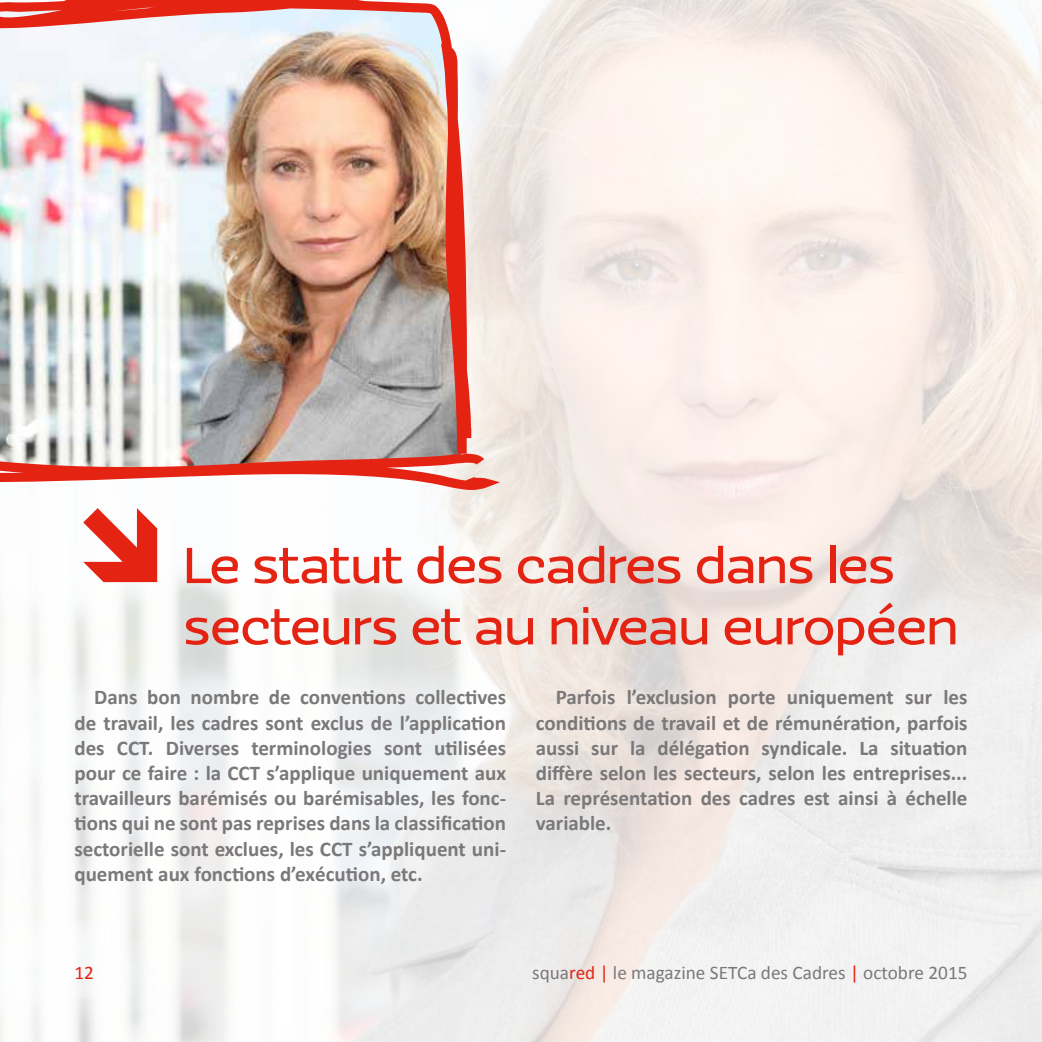
<style>
.page{position:relative;width:1042px;height:1042px;background:#fff}
.page>*{position:absolute;margin:0;border:0;box-sizing:border-box;transform-origin:0 0}
.t1{font:500 52.5px/61.2px "Ezzo";letter-spacing:-.01em;color:#e42313}
.t2{font:700 21px/25.2px "Calibri";color:#7b7879;text-align:justify}
.t3{font:19.25px "Calibri";color:#7b7879}
.t4{font:19.25px "Calibri";color:#e42313}
.s1{color:#e42313}
</style>
<div class="page">
<img style="left:0;top:0;width:500px;height:490px">
<h1 class="t1" style="left:184px;top:535px;width:776px">Le statut des cadres dans les secteurs et au niveau européen</h1>
<p class="t2" style="left:74px;top:685px;width:433px;text-indent:20px">Dans bon nombre de conventions collectives de travail, les cadres sont exclus de l’application des CCT. Diverses terminologies sont utilisées pour ce faire : la CCT s’applique uniquement aux travailleurs barémisés ou barémisables, les fonc&shy;tions qui ne sont pas reprises dans la classification sectorielle sont exclues, les CCT s’appliquent uni&shy;quement aux fonctions d’exécution, etc.</p>
<p class="t2" style="left:536px;top:685px;width:433px;text-indent:20px">Parfois l’exclusion porte uniquement sur les conditions de travail et de rémunération, parfois aussi sur la délégation syndicale. La situation diffère selon les secteurs, selon les entreprises...<br>La représentation des cadres est ainsi à échelle variable.</p>
<p class="t4" style="left:74px;top:960px;width:21px">12</p>
<p class="t3" style="left:532px;top:960px;width:437px">squa<span class="s1">red |</span> le magazine SETCa des Cadres <span class="s1">|</span> octobre 2015</p>
</div>
